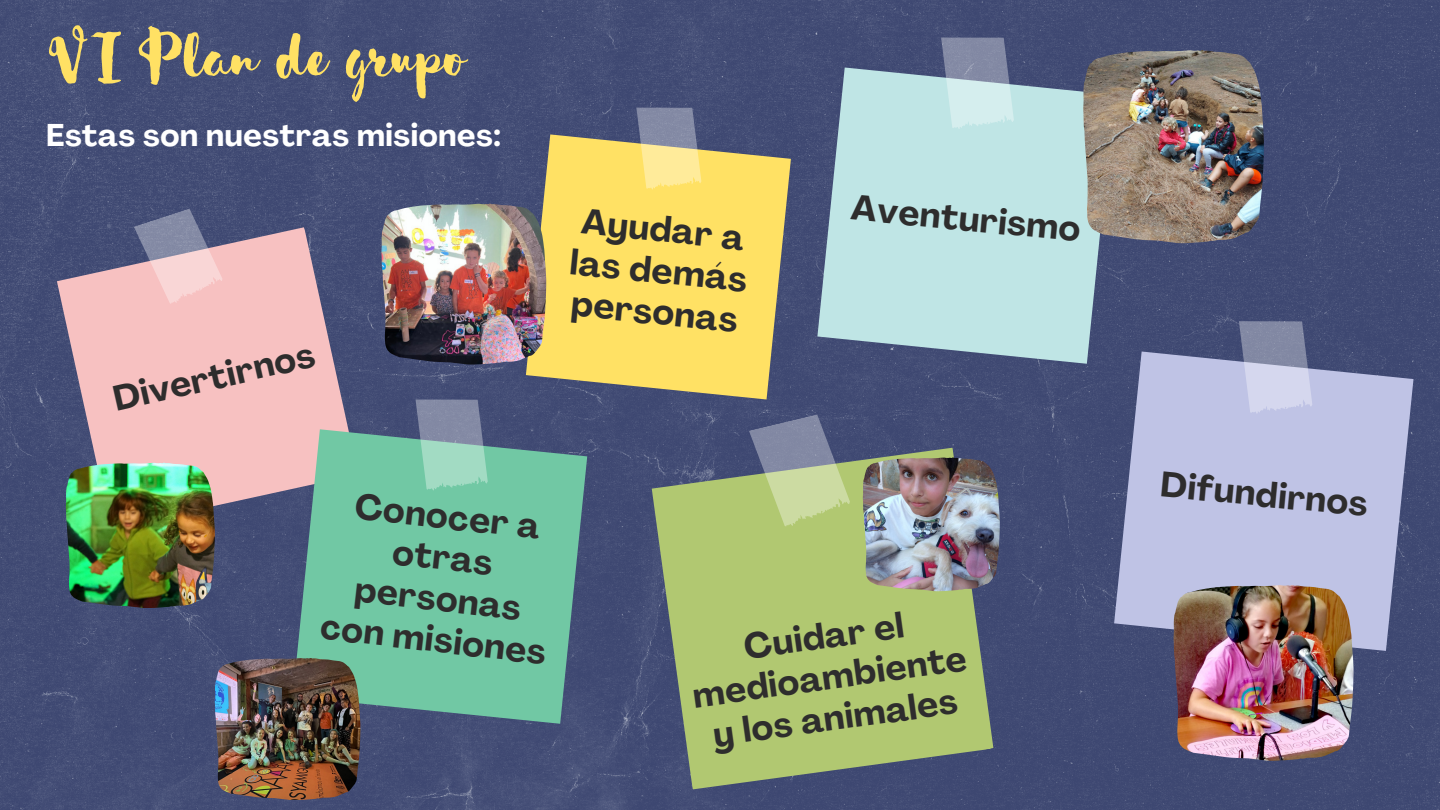
<style>
.page{position:relative;width:1440px;height:810px;background:#fff}
.page>*{position:absolute;margin:0;border:0;box-sizing:border-box;transform-origin:0 0}
.t1{font:73.2px "Sensa Brush Fill";color:#ffe164}
.t2{font:700 35px/41.2px "Agrandir";color:#2e2d2d;text-align:center}
.t3{font:700 31px "Agrandir";letter-spacing:.02em;color:#fff}
</style>
<div class="page">
<img style="left:0;top:0;width:1440px;height:810px">
<svg style="left:57px;top:227px;width:301px;height:302px;background:#c8a3ad"></svg>
<svg style="left:134px;top:205px;width:91px;height:103px;background:#b19eae"></svg>
<img style="left:66px;top:463px;width:149px;height:145px">
<svg style="left:526px;top:134px;width:265px;height:265px;background:#e3cb66"></svg>
<svg style="left:636px;top:108px;width:65px;height:82px;background:#c1b895"></svg>
<img style="left:381px;top:204px;width:165px;height:160px">
<svg style="left:293px;top:429px;width:294px;height:294px;background:#6db79e"></svg>
<svg style="left:416px;top:399px;width:72px;height:92px;background:#88adad"></svg>
<img style="left:215px;top:658px;width:145px;height:142px">
<svg style="left:817px;top:68px;width:297px;height:296px;background:#abccd3"></svg>
<svg style="left:941px;top:38px;width:73px;height:91px;background:#a7b9c7"></svg>
<img style="left:1083px;top:50px;width:181px;height:193px">
<svg style="left:652px;top:448px;width:341px;height:341px;background:#9aaf71"></svg>
<svg style="left:749px;top:411px;width:103px;height:120px;background:#95a28d"></svg>
<img style="left:863px;top:457px;width:137px;height:134px">
<svg style="left:1114px;top:352px;width:300px;height:299px;background:#aaafd2"></svg>
<svg style="left:1239px;top:321px;width:73px;height:93px;background:#a6abc6"></svg>
<img style="left:1174px;top:585px;width:179px;height:176px">
<h2 class="t1" style="left:46px;top:12px;width:422px">VI Plan de grupo</h2>
<p class="t3" style="left:46px;top:123px;width:456px">Estas son nuestras misiones:</p>
<p class="t2" style="left:110px;top:383px;width:207px;rotate:-13deg">Divertirnos</p>
<h2 class="t2" style="left:577px;top:203px;width:179px;text-align:left;rotate:6deg">Ayudar a las demás personas</h2>
<h2 class="t2" style="left:853px;top:189px;width:232px;rotate:6deg">Aventurismo</h2>
<p class="t2" style="left:338px;top:486px;width:228px;rotate:7deg">Conocer a otras personas con misiones</p>
<p class="t2" style="left:685px;top:638px;width:277px;rotate:-8deg">Cuidar el medioambiente y los animales</p>
<p class="t2" style="left:1163px;top:466px;width:209px;rotate:6deg">Difundirnos</p>
</div>
